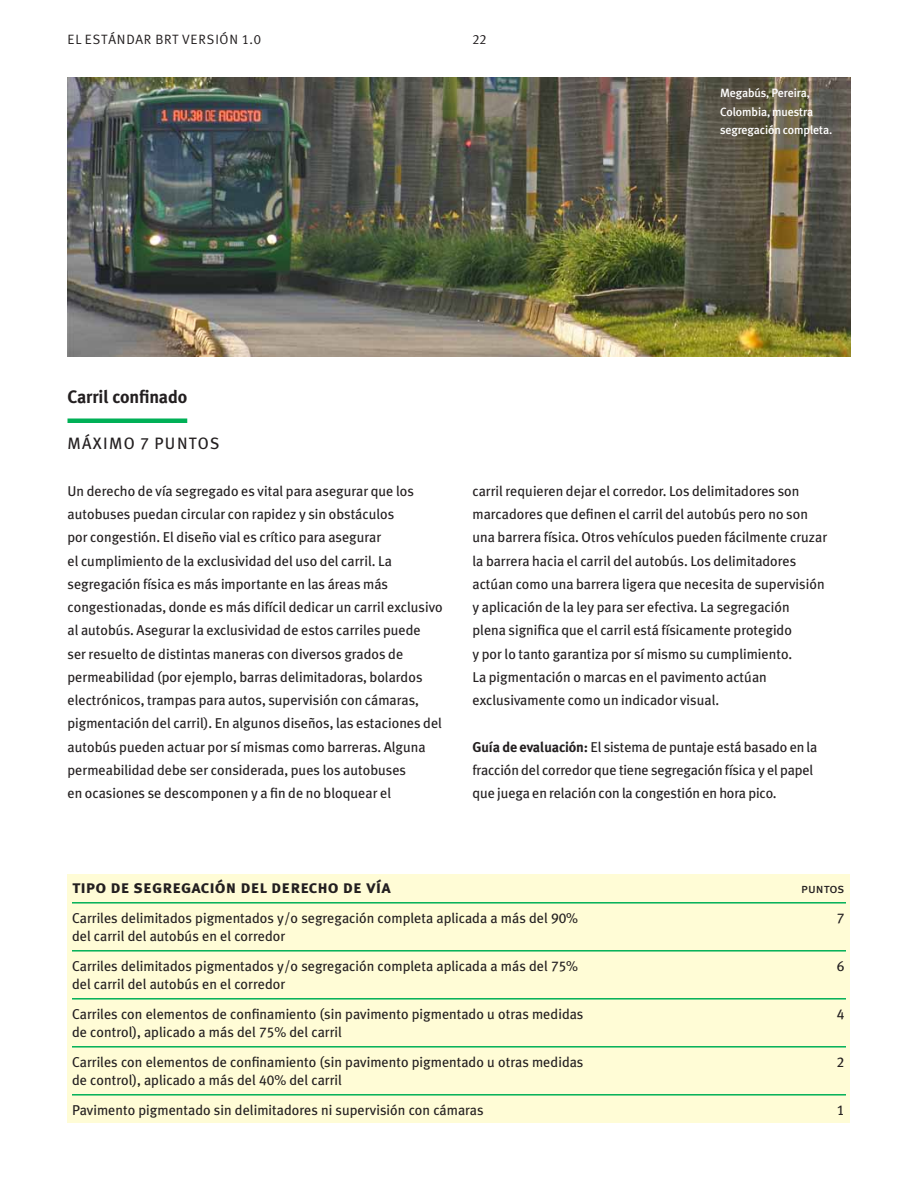
<style>
.page{position:relative;width:918px;height:1188px;background:#fff}
.page>*{position:absolute;margin:0;border:0;box-sizing:border-box;transform-origin:0 0}
.t1{font:18px "Meta Plus Bold Caps";color:#231f20}
.t2{font:700 18px "Meta Plus";letter-spacing:-.01em;color:#231f20}
.t3{font:16.5px "Meta Plus Book Caps";letter-spacing:.075em;color:#231f20}
.t4{font:14.25px/23.2px "Meta Plus";color:#231f20}
.t5{font:14.25px "Meta Plus Book Caps";color:#231f20}
.t6{font:13.5px "Meta Plus Normal Caps";letter-spacing:.05em;color:#231f20}
.t7{font:13.5px "Meta Plus Book Caps";letter-spacing:-.005em;color:#231f20}
.t8{font:500 12px/18.3px "Meta Plus";letter-spacing:-.01em;color:#fff}
.s1{font-weight:700}
.s2{font-family:"Meta Plus Book Caps"}
</style>
<div class="page">
<div style="left:68px;top:418px;width:119px;height:5px;background:#00b057"></div>
<img style="left:68px;top:77px;width:782px;height:279px">
<div style="left:68px;top:874px;width:782px;height:250px;background:#fffcd6"></div>
<hr style="left:72px;top:902px;width:774px;height:2px;background:#00b057">
<hr style="left:72px;top:950px;width:774px;height:2px;background:#00b057">
<hr style="left:72px;top:998px;width:774px;height:2px;background:#00b057">
<hr style="left:72px;top:1046px;width:774px;height:2px;background:#00b057">
<hr style="left:72px;top:1094px;width:774px;height:2px;background:#00b057">
<p class="t6" style="left:68px;top:31px;width:195px">EL ESTÁNDAR BRT VE RSIÓN 1.0</p>
<p class="t6" style="left:472px;top:31px;width:16px">22</p>
<p class="t8" style="left:720px;top:84px;width:114px">Megabús, Pereira,<br>Colombia, muestra segregación completa.</p>
<p class="t2" style="left:68px;top:386px;width:121px">Carril confinado</p>
<p class="t3" style="left:68px;top:434px;width:153px">MÁXIMO 7 PUNTOS</p>
<p class="t4" style="left:68px;top:479px;width:377px">Un derecho de vía segregado es vital para asegurar que los autobuses puedan circular con rapidez y sin obstáculos<br>por congestión. El diseño vial es crítico para asegurar<br>el cumplimiento de la exclusividad del uso del carril. La segregación física es más importante en las áreas más congestionadas, donde es más difícil dedicar un carril exclusivo al autobús. Asegurar la exclusividad de estos carriles puede ser resuelto de distintas maneras con diversos grados de permeabilidad (por ejemplo, barras delimitadoras, bolardos electrónicos, trampas para autos, supervisión con cámaras, pigmentación del carril). En algunos diseños, las estaciones del autobús pueden actuar por sí mismas como barreras. Alguna permeabilidad debe ser considerada, pues los autobuses<br>en ocasiones se descomponen y a fin de no bloquear el</p>
<p class="t4" style="left:472px;top:479px;width:356px">carril requieren dejar el corredor. Los delimitadores son marcadores que definen el carril del autobús pero no son una barrera física. Otros vehículos pueden fácilmente cruzar la barrera hacia el carril del autobús. Los delimitadores actúan como una barrera ligera que necesita de supervisión y aplicación de la ley para ser efectiva. La segregación<br>plena significa que el carril está físicamente protegido<br>y por lo tanto garantiza por sí mismo su cumplimiento.<br>La pigmentación o marcas en el pavimento actúan exclusivamente como un indicador visual.</p>
<p class="t4" style="left:472px;top:735px;width:346px"><span class="s1">Guía de evaluación:</span> El sistema de puntaje está basado en la fracción del corredor que tiene segregación física y el papel que juega en relación con la congestión en hora pico.</p>
<p class="t1" style="left:72px;top:876px;width:320px">tipo de segregación del derecho de vía</p>
<p class="t7" style="left:801px;top:881px;width:45px">puntos</p>
<p class="t4" style="left:72px;top:906px;width:508px">Carriles delimitados pigmentados y/o segregación completa aplicada a más del <span class="s2">90%</span></p>
<p class="t5" style="left:837px;top:910px;width:9px">7</p>
<p class="t4" style="left:72px;top:921px;width:508px;line-height:30px">del carril del autobús en el corredor<br>Carriles delimitados pigmentados y/o segregación completa aplicada a más del <span class="s2">75</span>%</p>
<p class="t5" style="left:837px;top:958px;width:9px">6</p>
<p class="t4" style="left:72px;top:969px;width:513px;line-height:30px">del carril del autobús en el corredor<br>Carriles con elementos de confinamiento (sin pavimento pigmentado u otras medidas</p>
<p class="t4" style="left:72px;top:1017px;width:513px;line-height:30px">de control), aplicado a más del <span class="s2">75%</span> del carril<br>Carriles con elementos de confinamiento (sin pavimento pigmentado u otras medidas</p>
<p class="t4" style="left:72px;top:1065px;width:413px;line-height:30px">de control), aplicado a más del <span class="s2">40%</span> del carril<br>Pavimento pigmentado sin delimitadores ni supervisión con cámaras</p>
<p class="t5" style="left:837px;top:1006px;width:9px">4</p>
<p class="t5" style="left:837px;top:1054px;width:9px">2</p>
<p class="t5" style="left:837px;top:1102px;width:9px">1</p>
</div>
